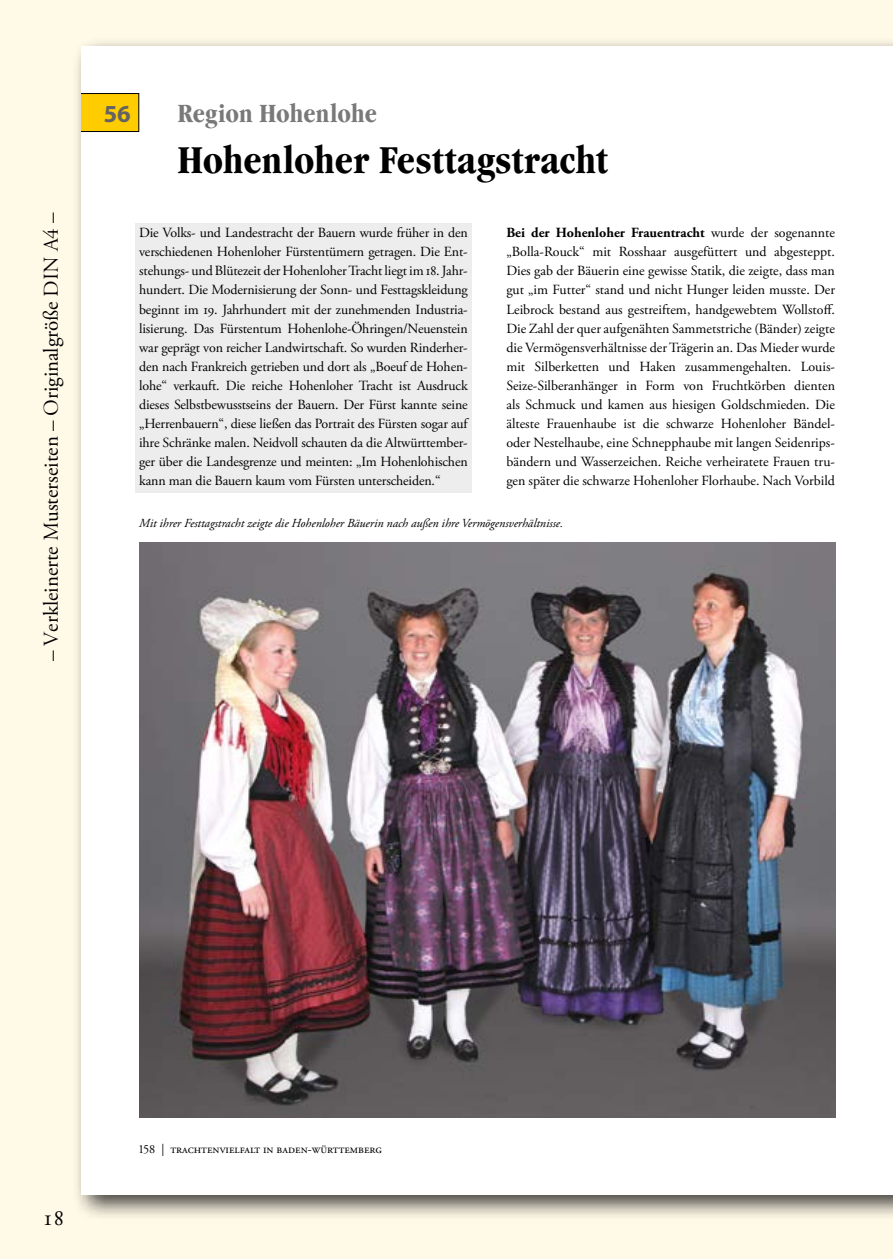
<style>
.page{position:relative;width:893px;height:1259px;background:#fff9e8}
.page>*{position:absolute;margin:0;border:0;box-sizing:border-box;transform-origin:0 0}
.t1{font:700 condensed 40.8px "Garamond";letter-spacing:.01em;color:#000}
.t2{font:700 condensed 27.3px "Garamond";color:#797979}
.t3{font:700 24.6px "Myriad Pro";color:#646363}
.t4{font:22.5px "Adobe Garamond Pro";color:#000}
.t5{font:21px "Adobe Garamond Pro";color:#000}
.t6{font:14.1px/19.2px "Adobe Garamond Pro";letter-spacing:-.01em;color:#000;text-align:justify}
.t7{font:italic 12.3px "Adobe Garamond Pro";color:#000}
.t8{font:12.3px "Adobe Garamond Pro";color:#000}
.s1{font-weight:700}
</style>
<div class="page">
<div style="left:72px;top:37px;width:821px;height:1184px;background:#000;opacity:.75"></div>
<div style="left:81px;top:47px;width:812px;height:1148px;background:#fff"></div>
<img style="left:139px;top:542px;width:696px;height:576px">
<div style="left:81px;top:93px;width:58px;height:39px;background:#fc0"></div>
<div style="left:135px;top:223px;width:337px;height:270px;background:#ededed"></div>
<h3 class="t5" style="left:38px;top:661px;width:450px;rotate:-90deg">– Verkleinerte Musterseiten – Originalgröße DIN A4 –</h3>
<h3 class="t3" style="left:105px;top:97px;width:28px">56</h3>
<h2 class="t2" style="left:178px;top:98px;width:201px">Region Hohenlohe</h2>
<h1 class="t1" style="left:178px;top:137px;width:431px">Hohenloher Festtagstracht</h1>
<p class="t6" style="left:139px;top:223px;width:332px">Die Volks- und Landestracht der Bauern wurde früher in den verschiedenen Hohenloher Fürstentümern getragen. Die Ent&shy;stehungs- und Blütezeit der Hohenloher Tracht liegt im 18. Jahr&shy;hundert. Die Modernisierung der Sonn- und Festtagskleidung beginnt im 19. Jahrhundert mit der zunehmenden Industria&shy;lisierung. Das Fürstentum Hohenlohe-Öhringen/Neuenstein war geprägt von reicher Landwirtschaft. So wurden Rinderher&shy;den nach Frankreich getrieben und dort als „Boeuf de Hohen&shy;lohe“ verkauft. Die reiche Hohenloher Tracht ist Ausdruck dieses Selbstbewusstseins der Bauern. Der Fürst kannte seine „Herrenbauern“, diese ließen das Portrait des Fürsten sogar auf ihre Schränke malen. Neidvoll schauten da die Altwürttember&shy;ger über die Landesgrenze und meinten: „Im Hohenlohischen kann man die Bauern kaum vom Fürsten unterscheiden.“</p>
<p class="t6" style="left:506px;top:223px;width:330px"><span class="s1">Bei der Hohenloher Frauentracht</span> wurde der sogenannte „Bolla-Rouck“ mit Rosshaar ausgefüttert und abgesteppt.<br>Dies gab der Bäuerin eine gewisse Statik, die zeigte, dass man gut „im Futter“ stand und nicht Hunger leiden musste. Der Leibrock bestand aus gestreiftem, handgewebtem Wollstoff.<br>Die Zahl der quer aufgenähten Sammetstriche (Bänder) zeigte die Vermögensverhältnisse der Trägerin an. Das Mieder wurde mit Silberketten und Haken zusammengehalten. Louis-Seize-Silberanhänger in Form von Fruchtkörben dienten als Schmuck und kamen aus hiesigen Goldschmieden. Die älteste Frauenhaube ist die schwarze Hohenloher Bändel&shy;oder Nestelhaube, eine Schnepphaube mit langen Seidenrips&shy;bändern und Wasserzeichen. Reiche verheiratete Frauen tru&shy;gen später die schwarze Hohenloher Florhaube. Nach Vorbild</p>
<p class="t7" style="left:139px;top:515px;width:426px">Mit ihrer Festtagstracht zeigte die Hohenloher Bäuerin nach außen ihre Vermögensverhältnisse.</p>
<h3 class="t4" style="left:43px;top:1204px;width:24px">18</h3>
<p class="t8" style="left:139px;top:1141px;width:244px">158 | Trachtenvielfalt in Baden-Württemberg</p>
</div>
